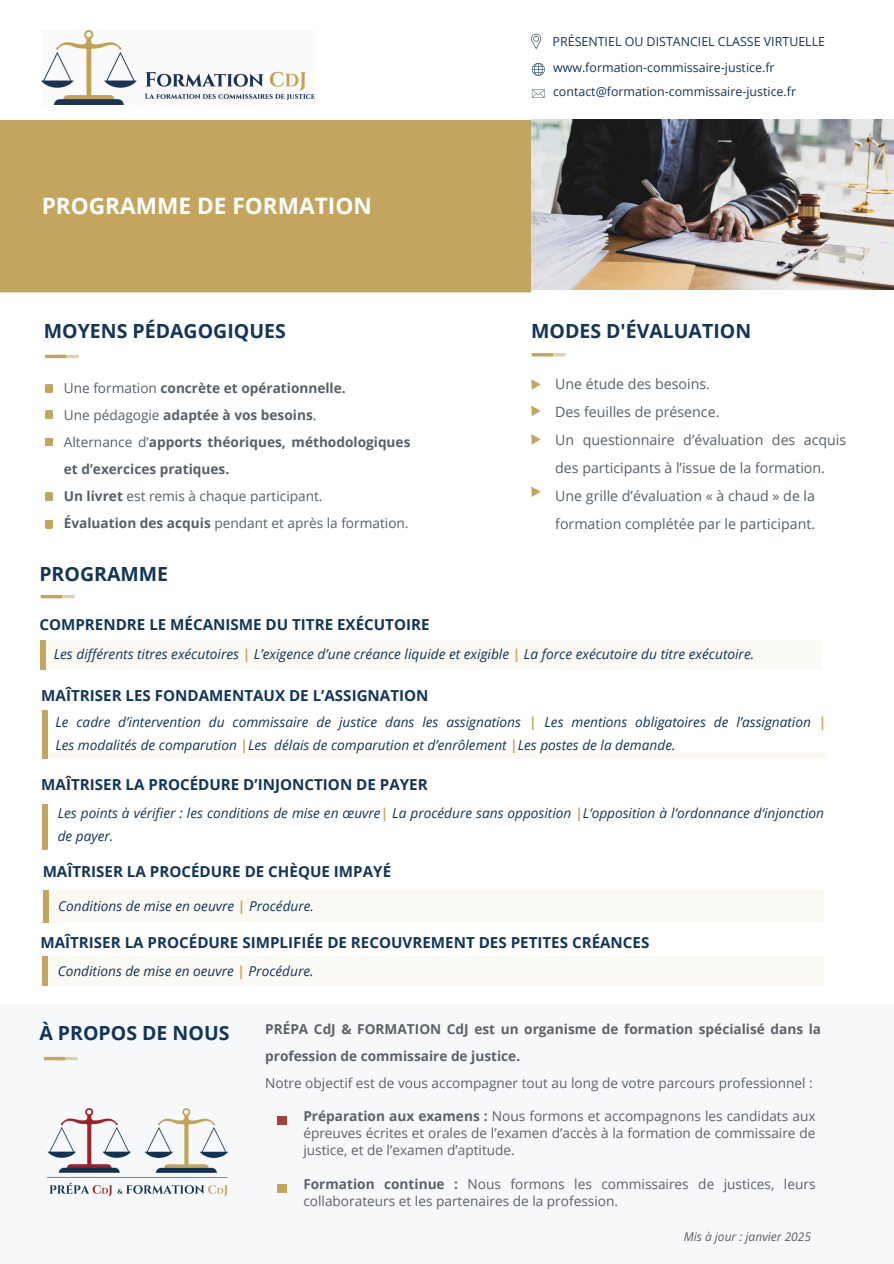
<style>
.page{position:relative;width:894px;height:1264px;background:#fff}
.page>*{position:absolute;margin:0;border:0;box-sizing:border-box;transform-origin:0 0}
.t1{font:700 22.65px "Open Sans";color:#fff}
.t2{font:700 19.5px "Open Sans";color:#12365a}
.t3{font:700 15.15px "Open Sans";color:#12365a}
.t4{font:14.25px/28px "Open Sans";color:#585f67}
.t5{font:italic 13.65px/23.7px "Open Sans";color:#12365a}
.t6{font:13.65px/16.8px "Open Sans";color:#585f67;text-align:justify}
.t7{font:700 13.65px/27px "Open Sans";color:#585f67}
.t8{font:12.45px "Open Sans";color:#12365a}
.t9{font:italic 12px "Open Sans";color:#585f67}
.s1{font-weight:400}
.s2{font-weight:700}
.s3{font-weight:700;color:#c7a65b}
.s4{font-weight:700;color:#c4a55d}
.s5{font-weight:700;font-style:normal;color:#c4a55d}
.s6{font-weight:700;font-style:normal;color:#c7a65b}
</style>
<div class="page">
<div style="left:0;top:120px;width:531px;height:172px;background:#c4a55d"></div>
<svg style="left:45px;top:384px;width:8px;height:8px"></svg>
<svg style="left:45px;top:438px;width:8px;height:8px"></svg>
<svg style="left:45px;top:520px;width:8px;height:8px"></svg>
<svg style="left:45px;top:493px;width:8px;height:7px"></svg>
<div style="left:0;top:1003px;width:893px;height:260px;background:#f7f8f9"></div>
<svg style="left:45px;top:411px;width:8px;height:7px"></svg>
<hr style="left:58px;top:355px;width:21px;height:3px;background:#c4a55d">
<hr style="left:45px;top:355px;width:21px;height:3px;background:#c4a55d">
<hr style="left:544px;top:353px;width:21px;height:3px;background:#c4a55d">
<hr style="left:531px;top:353px;width:21px;height:3px;background:#c4a55d">
<hr style="left:53px;top:595px;width:21px;height:3px;background:#c4a55d">
<hr style="left:41px;top:595px;width:21px;height:3px;background:#c4a55d">
<svg style="left:531px;top:379px;width:9px;height:11px"></svg>
<svg style="left:531px;top:406px;width:9px;height:10px"></svg>
<svg style="left:531px;top:434px;width:9px;height:11px"></svg>
<svg style="left:531px;top:486px;width:9px;height:11px"></svg>
<svg style="left:531px;top:34px;width:10px;height:15px"></svg>
<svg style="left:532px;top:63px;width:12px;height:12px"></svg>
<img style="left:42px;top:31px;width:272px;height:73px">
<svg style="left:531px;top:89px;width:13px;height:8px"></svg>
<img style="left:47px;top:1108px;width:182px;height:89px">
<svg style="left:65px;top:1057px;width:13px;height:3px"></svg>
<svg style="left:44px;top:1056px;width:21px;height:4px"></svg>
<img style="left:531px;top:120px;width:362px;height:170px">
<div style="left:41px;top:956px;width:782px;height:29px;background:#fbf9f4"></div>
<div style="left:42px;top:956px;width:5px;height:29px;background:#c4a55d"></div>
<div style="left:42px;top:805px;width:5px;height:45px;background:#c4a55d"></div>
<div style="left:41px;top:889px;width:782px;height:33px;background:#fbf9f4"></div>
<div style="left:43px;top:710px;width:5px;height:48px;background:#c4a55d"></div>
<div style="left:41px;top:752px;width:784px;height:6px;background:#fbf9f4"></div>
<div style="left:39px;top:640px;width:782px;height:30px;background:#fbf9f4"></div>
<div style="left:40px;top:640px;width:6px;height:29px;background:#c4a55d"></div>
<p class="t1" style="left:42px;top:190px;width:331px">PROGRAMME DE FORMATION</p>
<h1 class="t2" style="left:44px;top:317px;width:243px">MOYENS PÉDAGOGIQUES</h1>
<p class="t7" style="left:64px;top:374px;width:348px"><span class="s1">Une formation</span> concrète et opérationnelle.<br><span class="s1">Une pédagogie</span> adaptée à vos besoins<span class="s1">.<br>Alternance d’</span>apports théoriques, méthodologiques et d’exercices pratiques.<br>Un livret <span class="s1">est remis à chaque participant.</span></p>
<h2 class="t6" style="left:64px;top:514px;width:346px"><span class="s2">Évaluation des acquis</span> pendant et après la formation.</h2>
<p class="t2" style="left:39px;top:560px;width:130px">PROGRAMME</p>
<p class="t3" style="left:39px;top:614px;width:391px">COMPRENDRE LE MÉCANISME DU TITRE EXÉCUTOIRE</p>
<p class="t8" style="left:552px;top:32px;width:274px">PRÉSENTIEL OU DISTANCIEL CLASSE VIRTUELLE</p>
<p class="t8" style="left:553px;top:59px;width:223px">www.formation-commissaire-justice.fr</p>
<h4 class="t8" style="left:553px;top:83px;width:244px">contact@formation-commissaire-justice.fr</h4>
<p class="t2" style="left:531px;top:317px;width:221px">MODES D'ÉVALUATION</p>
<p class="t4" style="left:555px;top:369px;width:292px">Une étude des besoins.<br>Des feuilles de présence.<br>Un questionnaire d’évaluation des acquis des participants à l’issue de la formation.</p>
<h2 class="t4" style="left:555px;top:481px;width:261px">Une grille d’évaluation « à chaud » de la formation complétée par le participant.</h2>
<p class="t5" style="left:54px;top:641px;width:702px">Les différents titres exécutoires <span class="s3">|</span> L’exigence d’une créance liquide et exigible <span class="s3">|</span> La force exécutoire du titre exécutoire.</p>
<p class="t3" style="left:41px;top:684px;width:388px">MAÎTRISER LES FONDAMENTAUX DE L’ASSIGNATION</p>
<p class="t5" style="left:55px;top:709px;width:772px">Le cadre d’intervention du commissaire de justice dans les assignations <span class="s4">|</span> Les mentions obligatoires de l’assignation <span class="s4">|<br></span>Les modalités de comparution <span class="s5">|</span>Les délais de comparution et d’enrôlement <span class="s3">|</span>Les postes de la demande.</p>
<p class="t3" style="left:41px;top:773px;width:388px">MAÎTRISER LA PROCÉDURE D’INJONCTION DE PAYER</p>
<h2 class="t5" style="left:58px;top:800px;width:767px">Les points à vérifier : les conditions de mise en œuvre<span class="s6">|</span> La procédure sans opposition <span class="s5">|</span>L‘opposition à l‘ordonnance d‘injonction de payer.</h2>
<h4 class="t3" style="left:43px;top:860px;width:350px">MAÎTRISER LA PROCÉDURE DE CHÈQUE IMPAYÉ</h4>
<p class="t5" style="left:58px;top:894px;width:257px">Conditions de mise en oeuvre <span class="s4">|</span> Procédure.</p>
<p class="t3" style="left:40px;top:931px;width:610px">MAÎTRISER LA PROCÉDURE SIMPLIFIÉE DE RECOUVREMENT DES PETITES CRÉANCES</p>
<p class="t5" style="left:58px;top:958px;width:257px">Conditions de mise en oeuvre <span class="s4">|</span> Procédure.</p>
<p class="t2" style="left:39px;top:1019px;width:191px">À PROPOS DE NOUS</p>
<p class="t7" style="left:265px;top:1015px;width:557px">PRÉPA CdJ &amp; FORMATION CdJ est un organisme de formation spécialisé dans la profession de commissaire de justice.</p>
<p class="t6" style="left:265px;top:1074px;width:549px">Notre objectif est de vous accompagner tout au long de votre parcours professionnel :</p>
<h5 class="t6" style="left:303px;top:1107px;width:513px"><span class="s2">Préparation aux examens :</span> Nous formons et accompagnons les candidats aux épreuves écrites et orales de l’examen d’accès à la formation de commissaire de justice, et de l’examen d’aptitude.</h5>
<p class="t6" style="left:303px;top:1174px;width:513px"><span class="s2">Formation continue :</span> Nous formons les commissaires de justices, leurs collaborateurs et les partenaires de la profession.</p>
<p class="t9" style="left:683px;top:1227px;width:129px">Mis à jour : janvier 2025</p>
</div>
